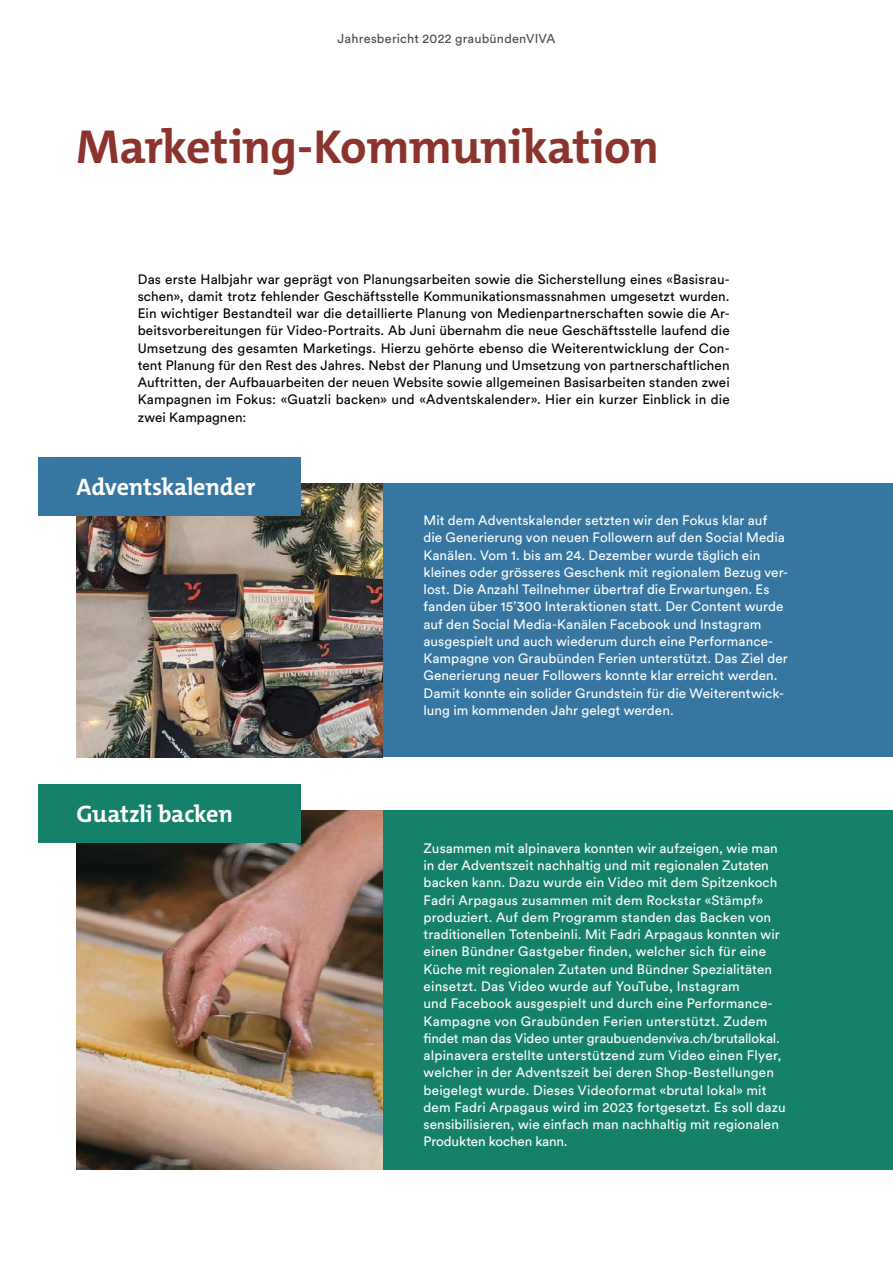
<style>
.page{position:relative;width:893px;height:1263px;background:#fff}
.page>*{position:absolute;margin:0;border:0;box-sizing:border-box;transform-origin:0 0}
.t1{font:700 48px "The Mix";letter-spacing:-.015em;color:#8b332e}
.t2{font:700 24px "The Mix";letter-spacing:-.01em;color:#fff}
.t3{font:13.5px/17.2px "Circular Std";letter-spacing:.005em;color:#fff}
.t4{font:13.5px/17.2px "Circular Std";letter-spacing:.005em;color:#000;text-align:justify}
.t5{font:12.75px "Circular Std";letter-spacing:.015em;color:#4a4a49}
</style>
<div class="page">
<div style="left:77px;top:810px;width:816px;height:359px;background:#16816a"></div>
<div style="left:77px;top:484px;width:816px;height:273px;background:#3676a1"></div>
<img style="left:77px;top:484px;width:306px;height:273px">
<img style="left:77px;top:810px;width:306px;height:359px">
<div style="left:38px;top:457px;width:263px;height:58px;background:#3676a1"></div>
<div style="left:38px;top:784px;width:263px;height:58px;background:#16816a"></div>
<p class="t5" style="left:338px;top:31px;width:219px">Jahresbericht 2022 graubündenVIVA</p>
<h1 class="t1" style="left:77px;top:116px;width:584px">Marketing-Kommunikation</h1>
<p class="t4" style="left:138px;top:270px;width:593px">Das erste Halbjahr war geprägt von Planungsarbeiten sowie die Sicherstellung eines «Basisrau&shy;schen», damit trotz fehlender Geschäftsstelle Kommunikationsmassnahmen umgesetzt wurden.<br>Ein wichtiger Bestandteil war die detaillierte Planung von Medienpartnerschaften sowie die Ar&shy;beitsvorbereitungen für Video-Portraits. Ab Juni übernahm die neue Geschäftsstelle laufend die Umsetzung des gesamten Marketings. Hierzu gehörte ebenso die Weiterentwicklung der Con&shy;tent Planung für den Rest des Jahres. Nebst der Planung und Umsetzung von partnerschaftlichen Auftritten, der Aufbauarbeiten der neuen Website sowie allgemeinen Basisarbeiten standen zwei Kampagnen im Fokus: «Guatzli backen» und «Adventskalender». Hier ein kurzer Einblick in die zwei Kampagnen:</p>
<h2 class="t2" style="left:77px;top:472px;width:180px">Adventskalender</h2>
<h2 class="t2" style="left:77px;top:798px;width:158px">Guatzli backen</h2>
<p class="t3" style="left:423px;top:512px;width:366px">Mit dem Adventskalender setzten wir den Fokus klar auf die Generierung von neuen Followern auf den Social Media Kanälen. Vom 1. bis am 24. Dezember wurde täglich ein kleines oder grösseres Geschenk mit regionalem Bezug ver&shy;lost. Die Anzahl Teilnehmer übertraf die Erwartungen. Es fanden über 15’300 Interaktionen statt. Der Content wurde auf den Social Media-Kanälen Facebook und Instagram ausgespielt und auch wiederum durch eine Performance-Kampagne von Graubünden Ferien unterstützt. Das Ziel der Generierung neuer Followers konnte klar erreicht werden.<br>Damit konnte ein solider Grundstein für die Weiterentwick&shy;lung im kommenden Jahr gelegt werden.</p>
<p class="t3" style="left:423px;top:839px;width:364px">Zusammen mit alpinavera konnten wir aufzeigen, wie man in der Adventszeit nachhaltig und mit regionalen Zutaten backen kann. Dazu wurde ein Video mit dem Spitzenkoch Fadri Arpagaus zusammen mit dem Rockstar «Stämpf» produziert. Auf dem Programm standen das Backen von traditionellen Totenbeinli. Mit Fadri Arpagaus konnten wir einen Bündner Gastgeber finden, welcher sich für eine Küche mit regionalen Zutaten und Bündner Spezialitäten einsetzt. Das Video wurde auf YouTube, Instagram<br>und Facebook ausgespielt und durch eine Performance-Kampagne von Graubünden Ferien unterstützt. Zudem findet man das Video unter graubuendenviva.ch/brutallokal. alpinavera erstellte unterstützend zum Video einen Flyer, welcher in der Adventszeit bei deren Shop-Bestellungen beigelegt wurde. Dieses Videoformat «brutal lokal» mit dem Fadri Arpagaus wird im 2023 fortgesetzt. Es soll dazu sensibilisieren, wie einfach man nachhaltig mit regionalen Produkten kochen kann.</p>
</div>
